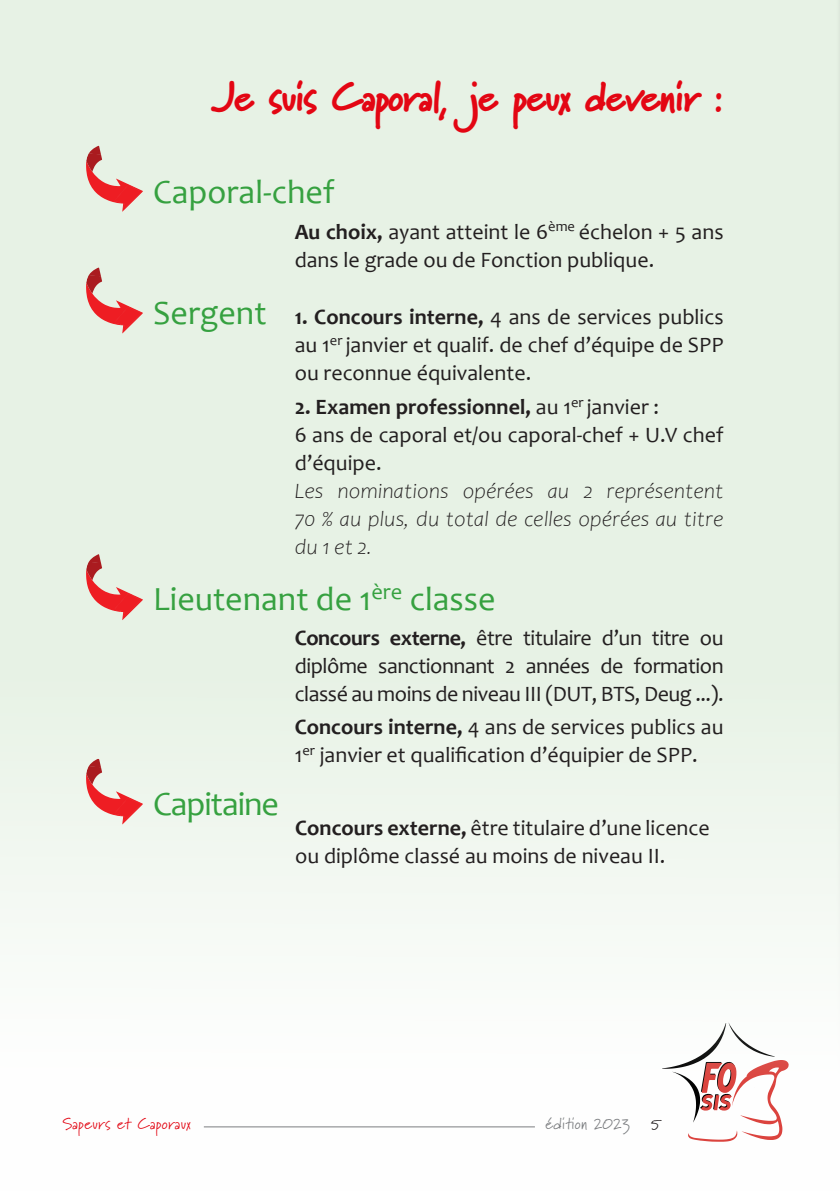
<style>
.page{position:relative;width:840px;height:1191px;background:#fff}
.page>*{position:absolute;margin:0;border:0;box-sizing:border-box;transform-origin:0 0}
.TITRE_couleur{font:900 42px "Marydale";letter-spacing:-.04em;color:#e30613}
.Paragr__Puces_11pt_espace_avt_3{font:34px "Candara";color:#36a140}
.Paragr__Puces_11pt_espace_avt_3-2{font:34px "Candara";letter-spacing:-.03em;color:#36a140}
.texte_courant{font:22px/28px "Candara";color:#231f20}
.texte_courant-2{font:italic 300 22px/28px "Candara";color:#231f20;text-align:justify}
.texte_courant-3{font:700 22px "Candara";color:#231f20}
.t1{font:16px "Marydale";letter-spacing:.02em;color:#e30613}
.t2{font:16px "Marydale";letter-spacing:.02em;color:#7a7c7f}
.t3{font:16px "Marydale";color:#231f20}
.s1{font-weight:700}
.s2{font-weight:400}
</style>
<div class="page">
<div style="left:0;top:0;width:839px;height:1191px;background:#231f20;opacity:.75"></div>
<svg style="left:86px;top:146px;width:57px;height:66px"></svg>
<svg style="left:86px;top:267px;width:57px;height:67px"></svg>
<svg style="left:86px;top:554px;width:57px;height:66px"></svg>
<svg style="left:86px;top:758px;width:57px;height:66px"></svg>
<p class="TITRE_couleur" style="left:211px;top:72px;width:514px">Je suis Caporal, je peux devenir :</p>
<p class="Paragr__Puces_11pt_espace_avt_3" style="left:153px;top:170px;width:183px">Caporal-chef</p>
<p class="Paragr__Puces_11pt_espace_avt_3" style="left:153px;top:292px;width:115px">Sergent</p>
<p class="texte_courant" style="left:294px;top:217px;width:430px"><span class="s1">Au choix,</span> ayant atteint le 6<sup>ème</sup> échelon + 5 ans dans le grade ou de Fonction publique.</p>
<p class="texte_courant" style="left:294px;top:303px;width:430px;text-align:justify"><span class="s1">1. Concours interne,</span> 4 ans de services publics au 1<sup>er</sup> janvier et qualif. de chef d’équipe de SPP ou reconnue équivalente.</p>
<p class="texte_courant-3" style="left:294px;top:393px;width:366px">2. Examen professionnel, <span class="s2">au 1</span><sup>er</sup> <span class="s2">janvier :</span></p>
<p class="texte_courant" style="left:294px;top:421px;width:430px">6 ans de caporal et/ou caporal-chef + U.V chef d’équipe.</p>
<p class="texte_courant-2" style="left:294px;top:477px;width:430px">Les nominations opérées au 2 représentent 70 % au plus, du total de celles opérées au titre du 1 et 2.</p>
<p class="Paragr__Puces_11pt_espace_avt_3" style="left:153px;top:577px;width:344px">Lieutenant de 1<sup>ère</sup> classe</p>
<p class="Paragr__Puces_11pt_espace_avt_3-2" style="left:153px;top:783px;width:127px">Capitaine</p>
<p class="texte_courant" style="left:294px;top:623px;width:430px;text-align:justify"><span class="s1">Concours externe,</span> être titulaire d’un titre ou diplôme sanctionnant 2 années de formation classé au moins de niveau III (DUT, BTS, Deug ...).</p>
<p class="texte_courant" style="left:294px;top:713px;width:430px"><span class="s1">Concours interne,</span> 4 ans de services publics au<br>1<sup>er</sup> janvier et qualification d’équipier de SPP.</p>
<p class="texte_courant" style="left:295px;top:814px;width:416px"><span class="s1">Concours externe,</span> être titulaire d’une licence ou diplôme classé au moins de niveau II.</p>
<p class="t1" style="left:62px;top:1114px;width:130px">Sapeurs et Caporaux</p>
<p class="t2" style="left:545px;top:1114px;width:86px">édition 2023</p>
<p class="t3" style="left:650px;top:1114px;width:11px">5</p>
</div>
